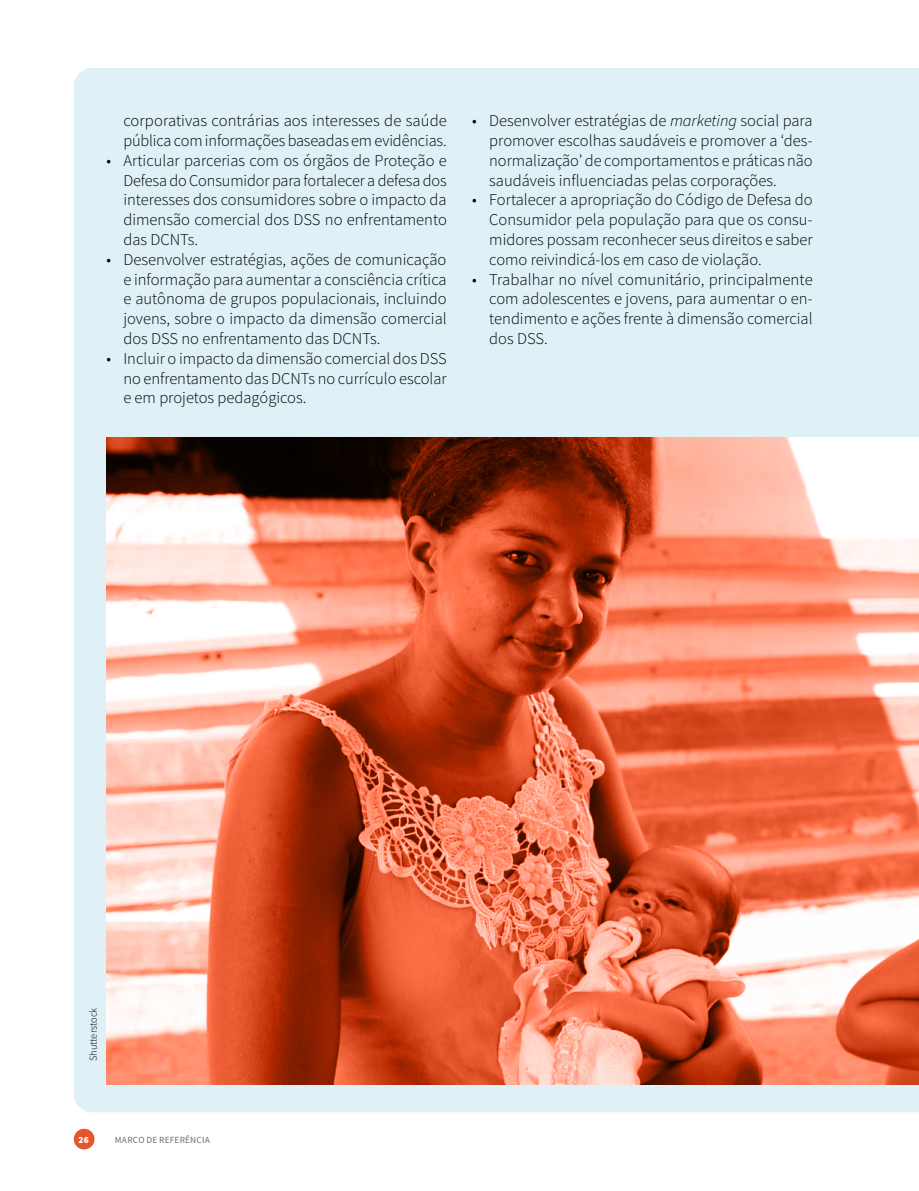
<style>
.page{position:relative;width:919px;height:1191px;background:#fff}
.page>*{position:absolute;margin:0;border:0;box-sizing:border-box;transform-origin:0 0}
.t1{font:300 16.5px/19.8px "Source Sans Pro";color:#000;text-align:justify}
.t2{font:300 10.5px "Source Sans Pro";color:#000}
.t3{font:9.3px "Source Sans Pro";letter-spacing:.02em;color:#706f6f}
.t4{font:900 9.3px "Source Sans Pro";color:#fff}
.s1{font-style:italic}
</style>
<div class="page">
<div style="left:74px;top:68px;width:844px;height:1044px;background:#dff0f7"></div>
<img style="left:106px;top:437px;width:812px;height:647px">
<div style="left:74px;top:1128px;width:20px;height:21px;background:#e4562d;border-radius:50%"></div>
<p class="t1" style="left:123px;top:111px;width:325px">corporativas contrárias aos interesses de saúde pública com informações baseadas em evidências.</p>
<p class="t1" style="left:123px;top:150px;width:325px;text-indent:-17px">• Articular parcerias com os órgãos de Proteção e Defesa do Consumidor para fortalecer a defesa dos interesses dos consumidores sobre o impacto da dimensão comercial dos DSS no enfrentamento das DCNTs.</p>
<p class="t1" style="left:123px;top:249px;width:325px;text-indent:-17px">• Desenvolver estratégias, ações de comunicação e informação para aumentar a consciência crítica e autônoma de grupos populacionais, incluindo jovens, sobre o impacto da dimensão comercial dos DSS no enfrentamento das DCNTs.</p>
<p class="t1" style="left:123px;top:348px;width:325px;text-indent:-17px">• Incluir o impacto da dimensão comercial dos DSS no enfrentamento das DCNTs no currículo escolar e em projetos pedagógicos.</p>
<p class="t1" style="left:489px;top:111px;width:325px;text-indent:-17px">• Desenvolver estratégias de <span class="s1">marketing</span> social para promover escolhas saudáveis e promover a ‘des&shy;normalização’ de comportamentos e práticas não saudáveis influenciadas pelas corporações.</p>
<p class="t1" style="left:489px;top:190px;width:325px;text-indent:-17px">• Fortalecer a apropriação do Código de Defesa do Consumidor pela população para que os consu&shy;midores possam reconhecer seus direitos e saber como reivindicá-los em caso de violação.</p>
<p class="t1" style="left:489px;top:269px;width:325px;text-indent:-17px">• Trabalhar no nível comunitário, principalmente com adolescentes e jovens, para aumentar o en&shy;tendimento e ações frente à dimensão comercial dos DSS.</p>
<p class="t2" style="left:87px;top:1061px;width:55px;rotate:-90deg">Shutterstock</p>
<p class="t4" style="left:78px;top:1133px;width:12px">26</p>
<p class="t3" style="left:115px;top:1133px;width:96px">MARCO DE REFERÊNCIA</p>
</div>
